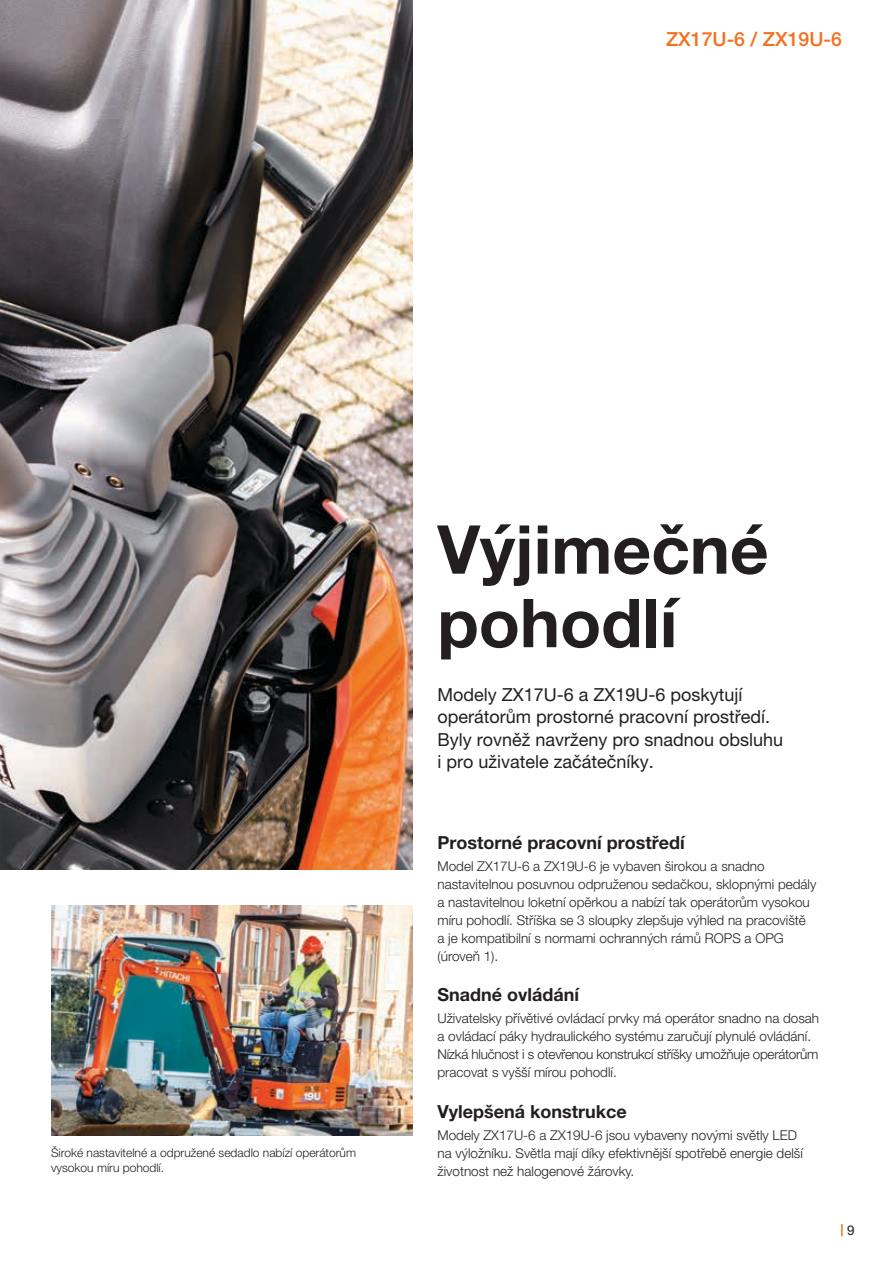
<style>
.page{position:relative;width:893px;height:1263px;background:#fff}
.page>*{position:absolute;margin:0;border:0;box-sizing:border-box;transform-origin:0 0}
.t1{font:700 67.5px/73.5px "Helvetica Neue LT Pro";color:#231f20}
.t2{font:500 19.5px "Helvetica Neue LT Pro";color:#f37021}
.t3{font:18px/22.5px "Helvetica Neue LT Pro";color:#231f20}
.t4{font:700 18px "Helvetica Neue LT Pro";color:#231f20}
.t5{font:300 13.5px/18px "Helvetica Neue LT Pro";color:#231f20}
.t6{font:13.5px "Helvetica Neue LT Pro";color:#231f20}
.t7{font:300 12px/15px "Helvetica Neue LT Pro";color:#231f20}
</style>
<div class="page">
<svg style="left:841px;top:1224px;width:2px;height:12px"></svg>
<img style="left:0;top:0;width:412px;height:870px">
<img style="left:51px;top:906px;width:361px;height:229px">
<h2 class="t2" style="left:666px;top:27px;width:177px">ZX17U-6 / ZX19U-6</h2>
<p class="t7" style="left:51px;top:1145px;width:306px">Široké nastavitelné a odpružené sedadlo nabízí operátorům vysokou míru pohodlí.</p>
<h1 class="t1" style="left:437px;top:511px;width:333px">Výjimečné pohodlí</h1>
<h3 class="t3" style="left:437px;top:683px;width:347px">Modely ZX17U-6 a ZX19U-6 poskytují operátorům prostorné pracovní prostředí.<br>Byly rovněž navrženy pro snadnou obsluhu i pro uživatele začátečníky.</h3>
<h3 class="t4" style="left:437px;top:831px;width:249px">Prostorné pracovní prostředí</h3>
<p class="t5" style="left:437px;top:857px;width:380px">Model ZX17U-6 a ZX19U-6 je vybaven širokou a snadno nastavitelnou posuvnou odpruženou sedačkou, sklopnými pedály a nastavitelnou loketní opěrkou a nabízí tak operátorům vysokou míru pohodlí. Stříška se 3 sloupky zlepšuje výhled na pracoviště<br>a je kompatibilní s normami ochranných rámů ROPS a OPG (úroveň 1).</p>
<h3 class="t4" style="left:437px;top:983px;width:143px">Snadné ovládání</h3>
<p class="t5" style="left:437px;top:1009px;width:383px">Uživatelsky přívětivé ovládací prvky má operátor snadno na dosah a ovládací páky hydraulického systému zaručují plynulé ovládání.<br>Nízká hlučnost i s otevřenou konstrukcí stříšky umožňuje operátorům pracovat s vyšší mírou pohodlí.</p>
<h3 class="t4" style="left:437px;top:1100px;width:191px">Vylepšená konstrukce</h3>
<p class="t5" style="left:437px;top:1126px;width:367px">Modely ZX17U-6 a ZX19U-6 jsou vybaveny novými světly LED na výložníku. Světla mají díky efektivnější spotřebě energie delší životnost než halogenové žárovky.</p>
<p class="t6" style="left:847px;top:1222px;width:9px">9</p>
</div>
